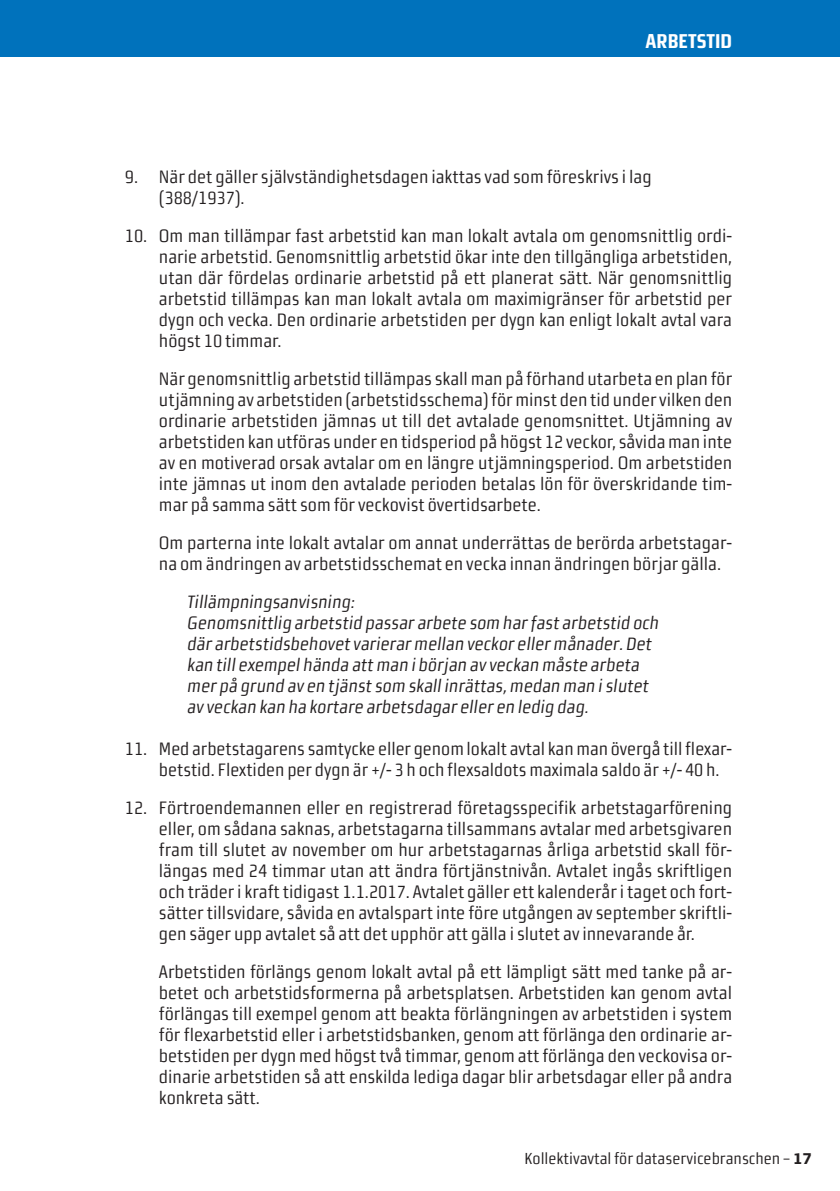
<style>
.page{position:relative;width:840px;height:1191px;background:#fff}
.page>*{position:absolute;margin:0;border:0;box-sizing:border-box;transform-origin:0 0}
.t1{font:700 20px "Morgan Sn Cn Office";color:#fff}
.t2{font:18px/21px "Morgan Sn Cn Lining";color:#231f20;text-align:justify}
.t3{font:italic 18px/21px "Morgan Sn Cn Lining";color:#231f20}
.t4{font:16px "Morgan Sn Cn Lining";color:#231f20}
.s1{font-family:"Morgan Sn Cn Caps";font-weight:700;font-size:18px}
</style>
<div class="page">
<div style="left:0;top:0;width:839px;height:57px;background:#0072bc"></div>
<p class="t1" style="left:645px;top:29px;width:88px">ARBETSTID</p>
<p class="t2" style="left:159px;top:166px;width:494px;text-indent:-34px">9. När det gäller självständighetsdagen iakttas vad som föreskrivs i lag (388/1937).</p>
<p class="t2" style="left:159px;top:225px;width:574px;text-indent:-34px">10. Om man tillämpar fast arbetstid kan man lokalt avtala om genomsnittlig ordi&shy;narie arbetstid. Genomsnittlig arbetstid ökar inte den tillgängliga arbetstiden, utan där fördelas ordinarie arbetstid på ett planerat sätt. När genomsnittlig arbetstid tillämpas kan man lokalt avtala om maximigränser för arbetstid per dygn och vecka. Den ordinarie arbetstiden per dygn kan enligt lokalt avtal vara högst 10 timmar.</p>
<p class="t2" style="left:159px;top:368px;width:574px">När genomsnittlig arbetstid tillämpas skall man på förhand utarbeta en plan för utjämning av arbetstiden (arbetstidsschema) för minst den tid under vilken den ordinarie arbetstiden jämnas ut till det avtalade genomsnittet. Utjämning av arbetstiden kan utföras under en tidsperiod på högst 12 veckor, såvida man inte av en motiverad orsak avtalar om en längre utjämningsperiod. Om arbetstiden inte jämnas ut inom den avtalade perioden betalas lön för överskridande tim&shy;mar på samma sätt som för veckovist övertidsarbete.</p>
<p class="t2" style="left:159px;top:532px;width:574px">Om parterna inte lokalt avtalar om annat underrättas de berörda arbetstagar&shy;na om ändringen av arbetstidsschemat en vecka innan ändringen börjar gälla.</p>
<p class="t3" style="left:187px;top:591px;width:473px">Tillämpningsanvisning:<br>Genomsnittlig arbetstid passar arbete som har fast arbetstid och där arbetstidsbehovet varierar mellan veckor eller månader. Det kan till exempel hända att man i början av veckan måste arbeta mer på grund av en tjänst som skall inrättas, medan man i slutet av veckan kan ha kortare arbetsdagar eller en ledig dag.</p>
<p class="t2" style="left:159px;top:738px;width:574px;text-indent:-34px">11. Med arbetstagarens samtycke eller genom lokalt avtal kan man övergå till flexar&shy;betstid. Flextiden per dygn är +/- 3 h och flexsaldots maximala saldo är +/- 40 h.</p>
<p class="t2" style="left:159px;top:797px;width:574px;text-indent:-34px">12. Förtroendemannen eller en registrerad företagsspecifik arbetstagarförening eller, om sådana saknas, arbetstagarna tillsammans avtalar med arbetsgivaren fram till slutet av november om hur arbetstagarnas årliga arbetstid skall för&shy;längas med 24 timmar utan att ändra förtjänstnivån. Avtalet ingås skriftligen och träder i kraft tidigast 1.1.2017. Avtalet gäller ett kalenderår i taget och fort&shy;sätter tillsvidare, såvida en avtalspart inte före utgången av september skriftli&shy;gen säger upp avtalet så att det upphör att gälla i slutet av innevarande år.</p>
<p class="t2" style="left:159px;top:961px;width:574px">Arbetstiden förlängs genom lokalt avtal på ett lämpligt sätt med tanke på ar&shy;betet och arbetstidsformerna på arbetsplatsen. Arbetstiden kan genom avtal förlängas till exempel genom att beakta förlängningen av arbetstiden i system för flexarbetstid eller i arbetstidsbanken, genom att förlänga den ordinarie ar&shy;betstiden per dygn med högst två timmar, genom att förlänga den veckovisa or&shy;dinarie arbetstiden så att enskilda lediga dagar blir arbetsdagar eller på andra konkreta sätt.</p>
<p class="t4" style="left:524px;top:1149px;width:288px">Kollektivavtal för dataservicebranschen – <span class="s1">17</span></p>
</div>
